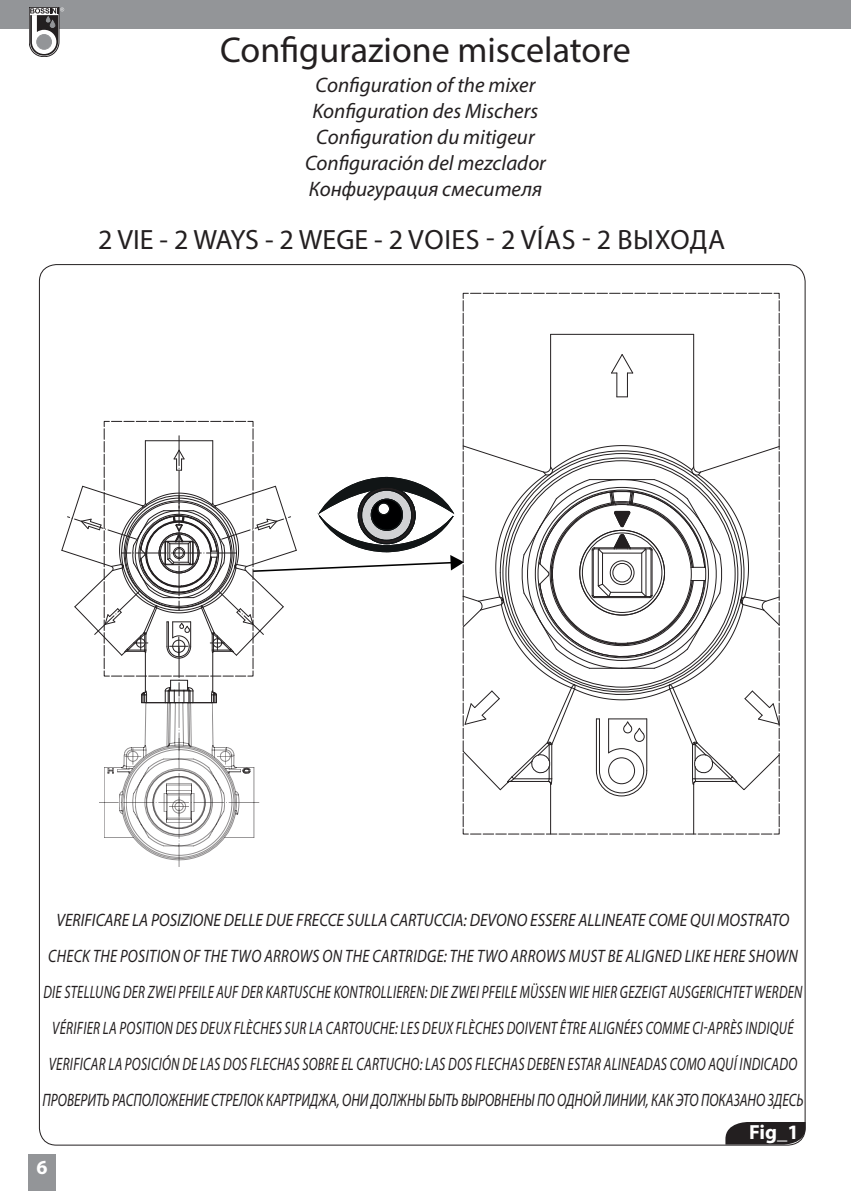
<style>
.page{position:relative;width:851px;height:1191px;background:#fff}
.page>*{position:absolute;margin:0;border:0;box-sizing:border-box;transform-origin:0 0}
.t1{font:36px "Myriad Pro";color:#231f20}
.t2{font:28px "Myriad Pro";letter-spacing:.01em;color:#231f20}
.t3{font:italic 21px "Myriad Pro";color:#231f20}
.t4{font:700 20.4px "Myriad Pro";color:#fff}
.t5{font:700 20px "Myriad Pro";color:#fff}
.t6{font:italic 18px "Myriad Pro";letter-spacing:.02em;color:#231f20;scale:.74 1}
.t7{font:italic 18px "Myriad Pro";letter-spacing:.02em;color:#231f20;scale:.73 1}
.t8{font:italic 18px "Myriad Pro";color:#231f20;scale:.76 1}
.t9{font:italic 18px "Myriad Pro";color:#231f20;scale:.88 1}
.t10{font:italic 18px "Myriad Pro";letter-spacing:.02em;color:#231f20;scale:.83 1}
</style>
<div class="page">
<div style="left:28px;top:1154px;width:28px;height:37px;background:#939598"></div>
<div style="left:0;top:0;width:850px;height:28px;background:#939598"></div>
<svg style="left:29px;top:7px;width:35px;height:50px"></svg>
<svg style="left:61px;top:293px;width:718px;height:573px"></svg>
<svg style="left:725px;top:1122px;width:80px;height:22px;background:#332f30"></svg>
<p class="t1" style="left:220px;top:28px;width:412px">Configurazione miscelatore</p>
<p class="t3" style="left:315px;top:72px;width:221px">Configuration of the mixer</p>
<p class="t3" style="left:312px;top:98px;width:227px">Konfiguration des Mischers</p>
<p class="t3" style="left:316px;top:124px;width:220px">Configuration du mitigeur</p>
<p class="t3" style="left:305px;top:150px;width:242px">Configuración del mezclador</p>
<p class="t3" style="left:309px;top:176px;width:234px">Конфигурация смесителя</p>
<p class="t2" style="left:98px;top:222px;width:628px">2 VIE - 2 WAYS - 2 WEGE - 2 VOIES - 2 VÍAS - 2 ВЫХОДА</p>
<p class="t9" style="left:57px;top:908px;width:834px">VERIFICARE LA POSIZIONE DELLE DUE FRECCE SULLA CARTUCCIA: DEVONO ESSERE ALLINEATE COME QUI MOSTRATO</p>
<p class="t10" style="left:48px;top:944px;width:904px">CHECK THE POSITION OF THE TWO ARROWS ON THE CARTRIDGE: THE TWO ARROWS MUST BE ALIGNED LIKE HERE SHOWN</p>
<p class="t7" style="left:43px;top:980px;width:1041px">DIE STELLUNG DER ZWEI PFEILE AUF DER KARTUSCHE KONTROLLIEREN: DIE ZWEI PFEILE MÜSSEN WIE HIER GEZEIGT AUSGERICHTET WERDEN</p>
<p class="t6" style="left:52px;top:1016px;width:1003px">VÉRIFIER LA POSITION DES DEUX FLÈCHES SUR LA CARTOUCHE: LES DEUX FLÈCHES DOIVENT ÊTRE ALIGNÉES COMME CI-APRÈS INDIQUÉ</p>
<p class="t6" style="left:49px;top:1052px;width:1012px">VERIFICAR LA POSICIÓN DE LAS DOS FLECHAS SOBRE EL CARTUCHO: LAS DOS FLECHAS DEBEN ESTAR ALINEADAS COMO AQUÍ INDICADO</p>
<p class="t8" style="left:43px;top:1088px;width:1002px">ПРОВЕРИТЬ РАСПОЛОЖЕНИЕ СТРЕЛОК КАРТРИДЖА, ОНИ ДОЛЖНЫ БЫТЬ ВЫРОВНЕНЫ ПО ОДНОЙ ЛИНИИ, КАК ЭТО ПОКАЗАНО ЗДЕСЬ</p>
<p class="t5" style="left:36px;top:1154px;width:13px">6</p>
<p class="t4" style="left:749px;top:1119px;width:51px">Fig_1</p>
</div>
